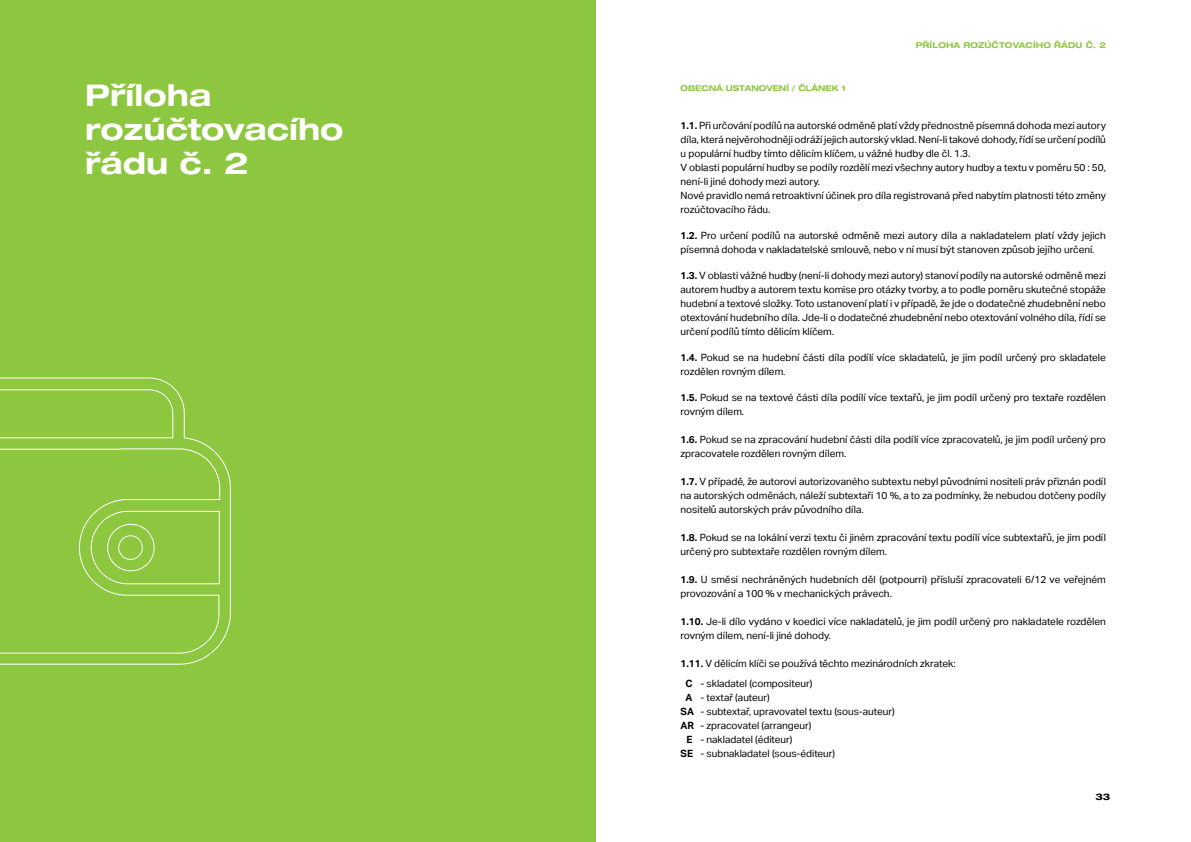
<style>
.page{position:relative;width:1191px;height:842px;background:#fff}
.page>*{position:absolute;margin:0;border:0;box-sizing:border-box;transform-origin:0 0}
.t1{font:700 expanded 30px/34px "Helvetica Neue LT Pro";color:#fff}
.t2{font:10px/14px "Aktiv Grotesk";color:#000}
.t3{font:700 expanded 9px "Helvetica Neue LT Pro";color:#000}
.t4{font:700 expanded 8px "Helvetica Neue LT Pro";letter-spacing:.01em;color:#8dc63f}
.s1{font-weight:700}
</style>
<div class="page">
<div style="left:0;top:0;width:595px;height:842px;background:#8dc63f"></div>
<svg style="left:0;top:377px;width:231px;height:288px"></svg>
<h1 class="t1" style="left:85px;top:78px;width:260px">Příloha rozúčtovacího řádu č. 2</h1>
<p class="t4" style="left:915px;top:40px;width:192px">PŘÍLOHA ROZÚČTOVACÍHO ŘÁDU Č. 2</p>
<p class="t4" style="left:680px;top:83px;width:167px">OBECNÁ USTANOVENÍ / ČLÁNEK 1</p>
<p class="t2" style="left:680px;top:118px;width:427px"><span class="s1">1.1.</span> Při určování podílů na autorské odměně platí vždy přednostně písemná dohoda mezi autory díla, která nejvěrohodněji odráží jejich autorský vklad. Není-li takové dohody, řídí se určení podílů u populární hudby tímto dělicím klíčem, u vážné hudby dle čl. 1.3.<br>V oblasti populární hudby se podíly rozdělí mezi všechny autory hudby a textu v poměru 50 : 50, není-li jiné dohody mezi autory.<br>Nové pravidlo nemá retroaktivní účinek pro díla registrovaná před nabytím platnosti této změny rozúčtovacího řádu.</p>
<p class="t2" style="left:680px;top:228px;width:427px"><span class="s1">1.2.</span> Pro určení podílů na autorské odměně mezi autory díla a nakladatelem platí vždy jejich písemná dohoda v nakladatelské smlouvě, nebo v ní musí být stanoven způsob jejího určení.</p>
<p class="t2" style="left:680px;top:268px;width:427px;text-align:justify"><span class="s1">1.3.</span> V oblasti vážné hudby (není-li dohody mezi autory) stanoví podíly na autorské odměně mezi autorem hudby a autorem textu komise pro otázky tvorby, a to podle poměru skutečné stopáže hudební a textové složky. Toto ustanovení platí i v případě, že jde o dodatečné zhudebnění nebo otextování hudebního díla. Jde-li o dodatečné zhudebnění nebo otextování volného díla, řídí se určení podílů tímto dělicím klíčem.</p>
<p class="t2" style="left:680px;top:350px;width:427px"><span class="s1">1.4.</span> Pokud se na hudební části díla podílí více skladatelů, je jim podíl určený pro skladatele rozdělen rovným dílem.</p>
<p class="t2" style="left:680px;top:390px;width:427px"><span class="s1">1.5.</span> Pokud se na textové části díla podílí více textařů, je jim podíl určený pro textaře rozdělen rovným dílem.</p>
<p class="t2" style="left:680px;top:432px;width:427px"><span class="s1">1.6.</span> Pokud se na zpracování hudební části díla podílí více zpracovatelů, je jim podíl určený pro zpracovatele rozdělen rovným dílem.</p>
<p class="t2" style="left:680px;top:474px;width:427px;text-align:justify"><span class="s1">1.7.</span> V případě, že autorovi autorizovaného subtextu nebyl původními nositeli práv přiznán podíl na autorských odměnách, náleží subtextaři 10 %, a to za podmínky, že nebudou dotčeny podíly nositelů autorských práv původního díla.</p>
<p class="t2" style="left:680px;top:530px;width:427px"><span class="s1">1.8.</span> Pokud se na lokální verzi textu či jiném zpracování textu podílí více subtextařů, je jim podíl určený pro subtextaře rozdělen rovným dílem.</p>
<p class="t2" style="left:680px;top:572px;width:427px"><span class="s1">1.9.</span> U směsi nechráněných hudebních děl (potpourri) přísluší zpracovateli 6/12 ve veřejném provozování a 100 % v mechanických právech.</p>
<p class="t2" style="left:680px;top:614px;width:427px"><span class="s1">1.10.</span> Je-li dílo vydáno v koedici více nakladatelů, je jim podíl určený pro nakladatele rozdělen rovným dílem, není-li jiné dohody.</p>
<p class="t2" style="left:685px;top:653px;width:272px;line-height:20px;text-indent:-5px"><span class="s1">1.11.</span> V dělicím klíči se používá těchto mezinárodních zkratek:<br><span class="s1">C</span> - skladatel (compositeur)</p>
<p class="t2" style="left:685px;top:690px;width:86px"><span class="s1">A</span> - textař (auteur)</p>
<p class="t2" style="left:680px;top:704px;width:215px"><span class="s1">SA</span> - subtextař, upravovatel textu (sous-auteur)</p>
<p class="t2" style="left:680px;top:718px;width:132px"><span class="s1">AR</span> - zpracovatel (arrangeur)</p>
<p class="t2" style="left:686px;top:732px;width:107px"><span class="s1">E</span> - nakladatel (éditeur)</p>
<p class="t2" style="left:680px;top:746px;width:156px"><span class="s1">SE</span> - subnakladatel (sous-éditeur)</p>
<p class="t3" style="left:1095px;top:791px;width:16px">33</p>
</div>
